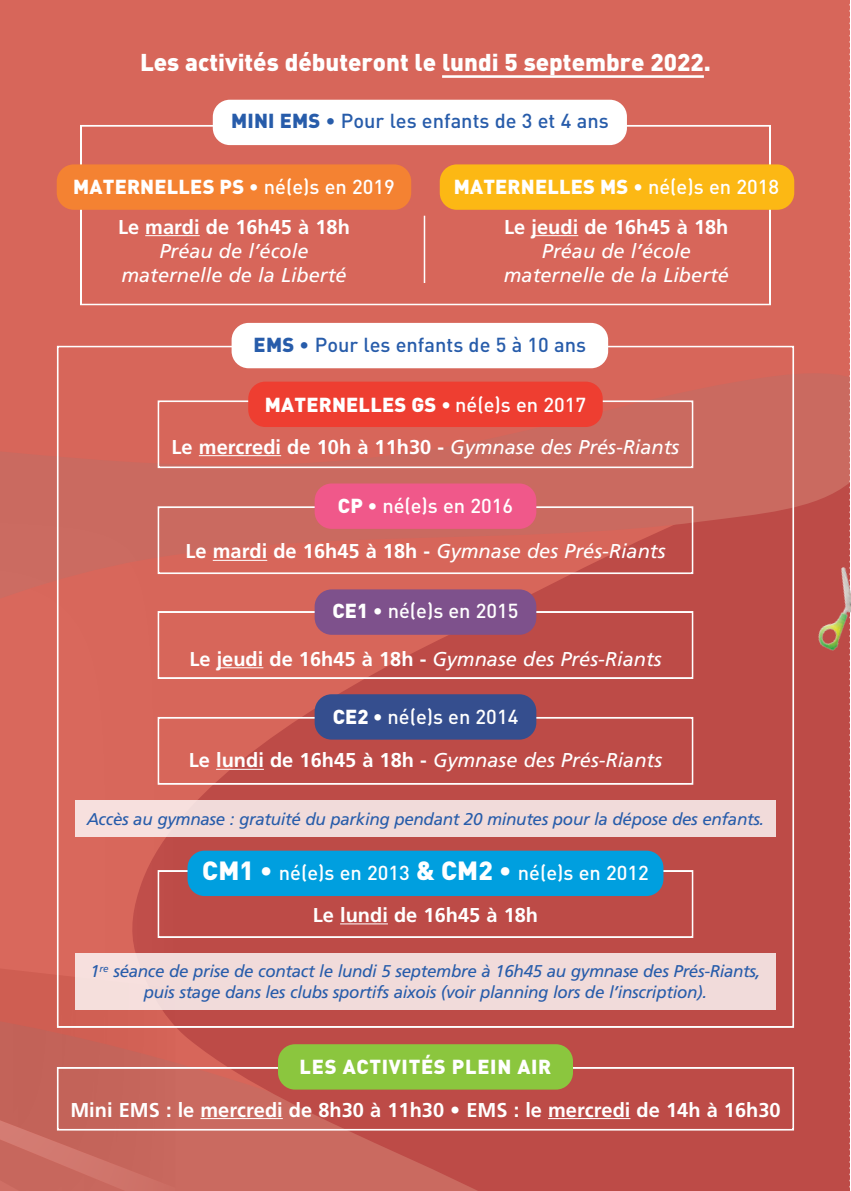
<style>
.page{position:relative;width:851px;height:1191px;background:#fff}
.page>*{position:absolute;margin:0;border:0;box-sizing:border-box;transform-origin:0 0}
.t1{font:900 24px "DIN Pro";color:#fff}
.t2{font:italic 20px/24px "Frutiger LT Pro";color:#fff;text-align:center}
.t3{font:700 20px "Frutiger LT Pro";color:#fff}
.t4{font:500 20px "DIN Pro";color:#fff}
.t5{font:900 20px "DIN Pro";letter-spacing:.01em;color:#fff}
.t6{font:500 20px "DIN Pro";color:#275caa}
.t7{font:900 20px "DIN Pro";letter-spacing:.035em;color:#fff}
.t8{font:italic 17px/20.4px "Frutiger LT Pro";letter-spacing:-.02em;color:#275caa;text-align:center}
.s1{font-weight:900}
.s2{font-weight:500}
.s3{font-weight:400;font-style:italic}
.s4{font-weight:700;font-style:normal}
.s5{font-weight:900;font-size:26px}
</style>
<div class="page">
<div style="left:0;top:0;width:849px;height:1191px;background:#d7665a"></div>
<svg style="left:175px;top:1029px;width:610px;height:162px;fill:#bd4b47"></svg>
<svg style="left:0;top:501px;width:92px;height:540px"></svg>
<svg style="left:0;top:1041px;width:175px;height:150px"></svg>
<hr style="left:442px;top:75px;width:261px;height:3px;background:#fff">
<div style="left:56px;top:1064px;width:739px;height:68px;background:#231f20;opacity:.25"></div>
<div style="left:278px;top:1044px;width:295px;height:45px;background:#8bc63e;border-radius:17px"></div>
<hr style="left:200px;top:1118px;width:83px;height:1px;background:#fff">
<hr style="left:548px;top:1118px;width:82px;height:1px;background:#fff">
<svg style="left:785px;top:0;width:66px;height:1191px"></svg>
<div style="left:56px;top:343px;width:739px;height:686px;background:#231f20;opacity:.25"></div>
<hr style="left:145px;top:235px;width:55px;height:1px;background:#fff">
<hr style="left:531px;top:235px;width:47px;height:1px;background:#fff">
<div style="left:57px;top:164px;width:354px;height:46px;background:#f48232;border-radius:17px"></div>
<div style="left:439px;top:164px;width:355px;height:46px;background:#fcb814;border-radius:17px"></div>
<div style="left:421px;top:212px;width:6px;height:72px;background:#231f20;opacity:.25"></div>
<div style="left:213px;top:100px;width:414px;height:45px;background:#fff;border-radius:17px"></div>
<div style="left:231px;top:323px;width:377px;height:45px;background:#fff;border-radius:17px"></div>
<h1 class="t1" style="left:140px;top:41px;width:572px">Les activités débuteront le lundi 5 septembre 2022.</h1>
<p class="t6" style="left:231px;top:105px;width:379px"><span class="s1">MINI EMS</span> • Pour les enfants de 3 et 4 ans</p>
<p class="t5" style="left:73px;top:170px;width:323px">MATERNELLES PS • <span class="s2">né(e)s en 2019</span></p>
<p class="t5" style="left:453px;top:170px;width:327px">MATERNELLES MS • <span class="s2">né(e)s en 2018</span></p>
<p class="t3" style="left:118px;top:215px;width:233px">Le mardi de 16h45 à 18h</p>
<p class="t2" style="left:121px;top:239px;width:227px">Préau de l’école maternelle de la Liberté</p>
<p class="t3" style="left:504px;top:215px;width:226px">Le jeudi de 16h45 à 18h</p>
<p class="t2" style="left:503px;top:239px;width:227px">Préau de l’école maternelle de la Liberté</p>
<p class="t6" style="left:253px;top:328px;width:334px"><span class="s1">EMS</span> • Pour les enfants de 5 à 10 ans</p>
<p class="t5" style="left:265px;top:387px;width:323px">MATERNELLES GS • <span class="s2">né(e)s en 2017</span></p>
<p class="t3" style="left:171px;top:435px;width:509px">Le mercredi de 10h à 11h30 - <span class="s3">Gymnase des Prés-Riants</span></p>
<p class="t4" style="left:338px;top:489px;width:177px"><span class="s1">CP •</span> né(e)s en 2016</p>
<p class="t2" style="left:185px;top:539px;width:481px"><span class="s4">Le mardi de 16h45 à 18h -</span> Gymnase des Prés-Riants</p>
<p class="t4" style="left:332px;top:594px;width:187px"><span class="s1">CE1 •</span> né(e)s en 2015</p>
<p class="t2" style="left:189px;top:647px;width:473px"><span class="s4">Le jeudi de 16h45 à 18h -</span> Gymnase des Prés-Riants</p>
<p class="t4" style="left:333px;top:700px;width:187px"><span class="s1">CE2 •</span> né(e)s en 2014</p>
<p class="t2" style="left:189px;top:748px;width:474px"><span class="s4">Le lundi de 16h45 à 18h -</span> Gymnase des Prés-Riants</p>
<p class="t8" style="left:87px;top:808px;width:679px">Accès au gymnase : gratuité du parking pendant 20 minutes pour la dépose des enfants.</p>
<p class="t4" style="left:202px;top:857px;width:448px"><span class="s5">CM1 •</span> né(e)s en 2013 <span class="s5">&amp; CM2 •</span> né(e)s en 2012</p>
<p class="t3" style="left:313px;top:903px;width:227px">Le lundi de 16h45 à 18h</p>
<p class="t8" style="left:90px;top:961px;width:671px">1<sup>re</sup> séance de prise de contact le lundi 5 septembre à 16h45 au gymnase des Prés-Riants, puis stage dans les clubs sportifs aixois (voir planning lors de l’inscription).</p>
<p class="t7" style="left:299px;top:1049px;width:253px">LES ACTIVITÉS PLEIN AIR</p>
<p class="t3" style="left:70px;top:1097px;width:711px">Mini EMS : le mercredi de 8h30 à 11h30 • EMS : le mercredi de 14h à 16h30</p>
</div>
